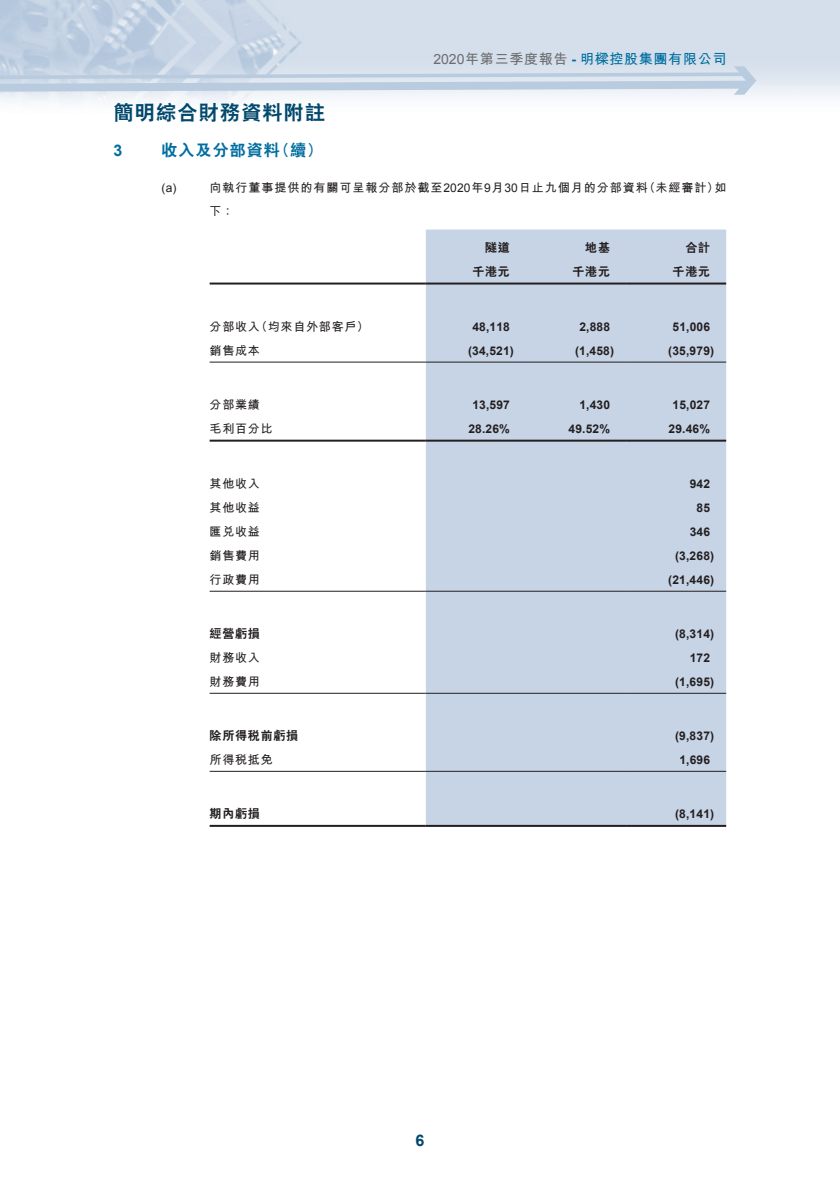
<style>
.page{position:relative;width:840px;height:1191px;background:#fff}
.page>*{position:absolute;margin:0;border:0;box-sizing:border-box;transform-origin:0 0}
.t1{font:800 20px "C Hei 2 HK";letter-spacing:.065em;color:#00486c}
.t2{font:800 16px "C Hei 2 HK";letter-spacing:.065em;color:#006e9f}
.t3{font:700 16px "Arial";color:#00486c}
.t4{font:700 16px "Arial";color:#006e9f}
.t5{font:700 14px "M Hei HK";letter-spacing:.05em;color:#006e9f}
.t6{font:700 12px "Arial";letter-spacing:.015em;color:#231f20}
.t7{font:700 12px "M Hei HK";letter-spacing:.065em;color:#231f20}
.t8{font:800 12px "C Hei 2 HK";letter-spacing:.065em;color:#231f20}
.t9{font:12px "Arial";color:#231f20}
.s1{font-family:"Arial";font-weight:400;color:#6c6d70}
.s2{color:#6c6d70}
.s3{font-family:"Arial"}
.s4{font-family:"Arial";font-weight:400}
</style>
<div class="page">
<img style="left:0;top:0;width:839px;height:827px">
<svg style="left:0;top:66px;width:756px;height:29px;background:#cddae8"></svg>
<div style="left:425px;top:229px;width:300px;height:596px;background:#c7d4e5"></div>
<hr style="left:209px;top:282px;width:216px;height:2px;background:#231f20">
<hr style="left:425px;top:282px;width:100px;height:2px;background:#231f20">
<hr style="left:525px;top:282px;width:100px;height:2px;background:#231f20">
<hr style="left:625px;top:282px;width:100px;height:2px;background:#231f20">
<hr style="left:209px;top:361px;width:216px;height:1px;background:#231f20">
<hr style="left:425px;top:361px;width:100px;height:1px;background:#231f20">
<hr style="left:525px;top:361px;width:100px;height:1px;background:#231f20">
<hr style="left:625px;top:361px;width:100px;height:1px;background:#231f20">
<hr style="left:209px;top:439px;width:216px;height:2px;background:#231f20">
<hr style="left:425px;top:439px;width:100px;height:2px;background:#231f20">
<hr style="left:525px;top:439px;width:100px;height:2px;background:#231f20">
<hr style="left:625px;top:439px;width:100px;height:2px;background:#231f20">
<hr style="left:209px;top:591px;width:216px;height:1px;background:#231f20">
<hr style="left:425px;top:591px;width:100px;height:1px;background:#231f20">
<hr style="left:525px;top:591px;width:100px;height:1px;background:#231f20">
<hr style="left:625px;top:591px;width:100px;height:1px;background:#231f20">
<hr style="left:209px;top:693px;width:216px;height:1px;background:#231f20">
<hr style="left:425px;top:693px;width:100px;height:1px;background:#231f20">
<hr style="left:525px;top:693px;width:100px;height:1px;background:#231f20">
<hr style="left:625px;top:693px;width:100px;height:1px;background:#231f20">
<hr style="left:209px;top:771px;width:216px;height:1px;background:#231f20">
<hr style="left:425px;top:771px;width:100px;height:1px;background:#231f20">
<hr style="left:525px;top:771px;width:100px;height:1px;background:#231f20">
<hr style="left:625px;top:771px;width:100px;height:1px;background:#231f20">
<hr style="left:209px;top:825px;width:216px;height:2px;background:#231f20">
<hr style="left:425px;top:825px;width:100px;height:2px;background:#231f20">
<hr style="left:525px;top:825px;width:100px;height:2px;background:#231f20">
<hr style="left:625px;top:825px;width:100px;height:2px;background:#231f20">
<h1 class="t1" style="left:113px;top:99px;width:213px">簡明綜合財務資料附註</h1>
<h2 class="t2" style="left:274px;top:139px;width:50px">（續(</h2>
<h2 class="t2" style="left:161px;top:139px;width:120px">收入及分部資料</h2>
<h2 class="t4" style="left:113px;top:140px;width:10px">3</h2>
<p class="t5" style="left:433px;top:48px;width:294px"><span class="s1">2020</span><span class="s2">年第三季度報告</span> <span class="s3">-</span> 明樑控股集團有限公司</p>
<p class="t9" style="left:161px;top:180px;width:16px">a( )</p>
<p class="t7" style="left:643px;top:179px;width:77px">（未經審計）</p>
<p class="t7" style="left:209px;top:179px;width:439px">向執行董事提供的有關可呈報分部於截至<span class="s4">2020</span>年<span class="s4">9</span>月<span class="s4">30</span>日止九個月的分部資料</p>
<p class="t7" style="left:714px;top:179px;width:13px">如</p>
<p class="t7" style="left:209px;top:203px;width:26px">下：</p>
<p class="t8" style="left:485px;top:239px;width:26px">隧道</p>
<p class="t8" style="left:585px;top:239px;width:26px">地基</p>
<p class="t8" style="left:685px;top:239px;width:26px">合計</p>
<p class="t8" style="left:472px;top:263px;width:39px">千港元</p>
<p class="t8" style="left:572px;top:263px;width:39px">千港元</p>
<p class="t8" style="left:672px;top:263px;width:39px">千港元</p>
<p class="t7" style="left:255px;top:318px;width:114px">（均來自外部客戶(</p>
<p class="t7" style="left:209px;top:318px;width:52px">分部收入</p>
<p class="t6" style="left:472px;top:319px;width:39px">48,118</p>
<p class="t6" style="left:579px;top:319px;width:32px">2,888</p>
<p class="t6" style="left:672px;top:319px;width:39px">51,006</p>
<p class="t7" style="left:209px;top:342px;width:52px">銷售成本</p>
<p class="t6" style="left:468px;top:343px;width:47px">)34,521(</p>
<p class="t6" style="left:574px;top:343px;width:41px">)1,458(</p>
<p class="t6" style="left:668px;top:343px;width:47px">)35,979(</p>
<p class="t7" style="left:209px;top:396px;width:52px">分部業績</p>
<p class="t6" style="left:472px;top:397px;width:39px">13,597</p>
<p class="t6" style="left:579px;top:397px;width:32px">1,430</p>
<p class="t6" style="left:672px;top:397px;width:39px">15,027</p>
<p class="t7" style="left:209px;top:420px;width:65px">毛利百分比</p>
<p class="t6" style="left:468px;top:421px;width:43px">28.26%</p>
<p class="t6" style="left:568px;top:421px;width:43px">49.52%</p>
<p class="t6" style="left:668px;top:421px;width:43px">29.46%</p>
<p class="t7" style="left:209px;top:475px;width:52px">其他收入</p>
<p class="t6" style="left:689px;top:476px;width:22px">942</p>
<p class="t7" style="left:209px;top:499px;width:52px">其他收益</p>
<p class="t6" style="left:696px;top:500px;width:15px">85</p>
<p class="t7" style="left:209px;top:523px;width:52px">匯兌收益</p>
<p class="t6" style="left:689px;top:524px;width:22px">346</p>
<p class="t7" style="left:209px;top:547px;width:52px">銷售費用</p>
<p class="t6" style="left:674px;top:548px;width:41px">)3,268(</p>
<p class="t7" style="left:209px;top:571px;width:52px">行政費用</p>
<p class="t6" style="left:668px;top:572px;width:47px">)21,446(</p>
<p class="t8" style="left:209px;top:626px;width:52px">經營虧損</p>
<p class="t6" style="left:674px;top:626px;width:41px">)8,314(</p>
<p class="t7" style="left:209px;top:649px;width:52px">財務收入</p>
<p class="t6" style="left:689px;top:650px;width:22px">172</p>
<p class="t7" style="left:209px;top:673px;width:52px">財務費用</p>
<p class="t6" style="left:674px;top:674px;width:41px">)1,695(</p>
<p class="t8" style="left:209px;top:728px;width:90px">除所得稅前虧損</p>
<p class="t6" style="left:674px;top:728px;width:41px">)9,837(</p>
<p class="t7" style="left:209px;top:751px;width:65px">所得稅抵免</p>
<p class="t6" style="left:679px;top:752px;width:32px">1,696</p>
<p class="t8" style="left:209px;top:806px;width:52px">期內虧損</p>
<p class="t6" style="left:674px;top:806px;width:41px">)8,141(</p>
<h2 class="t3" style="left:415px;top:1130px;width:10px">6</h2>
</div>
